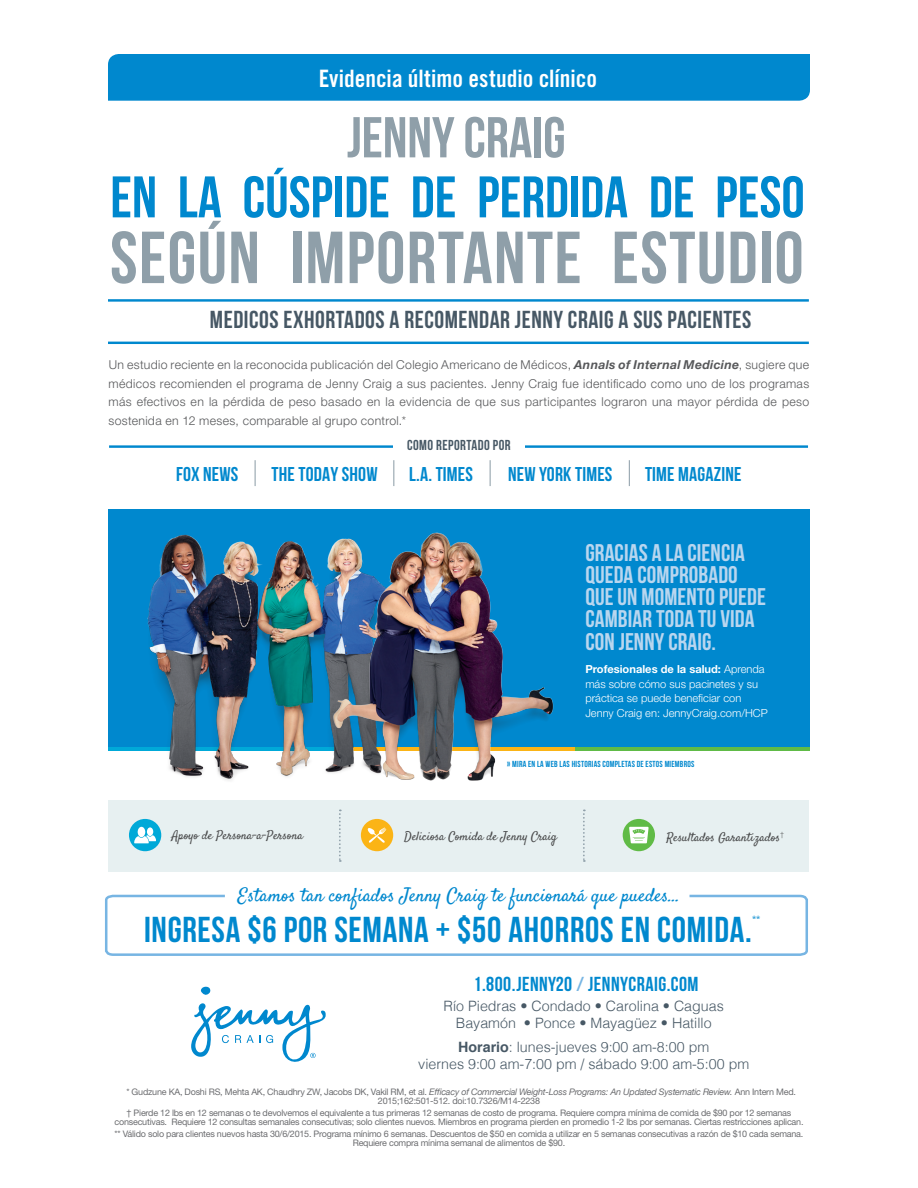
<style>
.page{position:relative;width:918px;height:1188px;background:#fff}
.page>*{position:absolute;margin:0;border:0;box-sizing:border-box;transform-origin:0 0}
.t1{font:700 73.5px "Bebas Neue";letter-spacing:.02em;color:#8f9fa9}
.t2{font:700 58.5px "Bebas Neue";color:#0088ce}
.t3{font:700 57.45px "Bebas Neue";color:#8f9fa9}
.t4{font:700 36px "Bebas Neue";letter-spacing:.02em;color:#0088ce}
.t5{font:24.6px "Bebas Neue";letter-spacing:.02em;color:#475865}
.t6{font:700 24.15px/22.2px "Bebas Neue";letter-spacing:.005em;color:#b9d6ef}
.t7{font:24px "Trade Gothic Bold Cond Twenty";color:#fff}
.t8{font:700 20.25px "Bebas Neue";letter-spacing:.025em;color:#0088ce}
.t9{font:700 19.95px "Bebas Neue";letter-spacing:.01em;color:#0088ce}
.t10{font:18.9px "Satisfy";color:#0088ce}
.t11{font:14.4px "Bebas Neue";letter-spacing:.03em;color:#475865}
.t12{font:300 14.25px "Helvetica";color:#475865}
.t13{font:300 12.3px/18.5px "Helvetica Neue LT Std";letter-spacing:.025em;color:#57585a;text-align:justify}
.t14{font:12.3px "Satisfy";color:#4b4c4d}
.t15{font:300 11.1px/14.9px "Helvetica Neue LT Std";color:#fff}
.t16{font:9px/9px "Helvetica Neue LT Std";letter-spacing:-.025em;color:#6c6d70;text-align:center}
.t17{font:700 9px "Bebas Neue";color:#0088ce}
.t18{font:700 8.7px "Bebas Neue";letter-spacing:.025em;color:#0088ce}
.s1{font-family:"Helvetica Neue";font-weight:700;font-style:italic}
.s2{font-weight:700}
.s3{color:#77b5e3}
.s4{font-family:"Helvetica Neue";font-style:italic}
</style>
<div class="page">
<div style="left:108px;top:510px;width:702px;height:239px;background:#0088ce"></div>
<hr style="left:109px;top:445px;width:699px;height:3px;background:#0088ce">
<div style="left:393px;top:435px;width:131px;height:21px;background:#fff"></div>
<hr style="left:108px;top:299px;width:701px;height:3px;background:#0088ce">
<div style="left:108px;top:54px;width:702px;height:47px;background:#0088ce"></div>
<hr style="left:108px;top:747px;width:242px;height:4px;background:#00a9d8">
<hr style="left:350px;top:747px;width:226px;height:4px;background:#fbb416">
<hr style="left:576px;top:747px;width:234px;height:4px;background:#60bb46">
<img style="left:147px;top:534px;width:150px;height:247px">
<img style="left:297px;top:532px;width:257px;height:249px">
<svg style="left:105px;top:894px;width:703px;height:62px"></svg>
<svg style="left:191px;top:986px;width:135px;height:76px"></svg>
<hr style="left:108px;top:342px;width:701px;height:2px;background:#0088ce">
<svg style="left:255px;top:460px;width:1px;height:26px"></svg>
<svg style="left:393px;top:460px;width:1px;height:26px"></svg>
<svg style="left:490px;top:460px;width:1px;height:26px"></svg>
<svg style="left:629px;top:460px;width:1px;height:26px"></svg>
<div style="left:108px;top:800px;width:700px;height:72px;background:#e7f0f1"></div>
<div style="left:129px;top:819px;width:32px;height:32px;background:#00a9d8;border-radius:50%"></div>
<svg style="left:134px;top:827px;width:22px;height:16px"></svg>
<div style="left:361px;top:819px;width:32px;height:32px;background:#fbb416;border-radius:50%"></div>
<svg style="left:367px;top:827px;width:19px;height:16px"></svg>
<div style="left:623px;top:819px;width:32px;height:32px;background:#60bb46;border-radius:50%"></div>
<svg style="left:629px;top:827px;width:20px;height:16px"></svg>
<svg style="left:339px;top:810px;width:2px;height:52px"></svg>
<svg style="left:583px;top:810px;width:2px;height:52px"></svg>
<p class="t7" style="left:319px;top:63px;width:280px">Evidencia último estudio clínico</p>
<p class="t3" style="left:347px;top:106px;width:220px">JENNY CRAIG</p>
<p class="t2" style="left:110px;top:165px;width:696px">EN LA CÚSPIDE DE PERDIDA DE PESO</p>
<p class="t1" style="left:110px;top:217px;width:695px">SEGÚN IMPORTANTE ESTUDIO</p>
<p class="t5" style="left:210px;top:306px;width:543px">MEDICOS EXHORTADOS A RECOMENDAR JENNY CRAIG A SUS PACIENTES</p>
<p class="t13" style="left:109px;top:356px;width:702px">Un estudio reciente en la reconocida publicación del Colegio Americano de Médicos, <span class="s1">Annals of Internal Medicine</span>, sugiere que médicos recomienden el programa de Jenny Craig a sus pacientes. Jenny Craig fue identificado como uno de los programas más efectivos en la pérdida de peso basado en la evidencia de que sus participantes lograron una mayor pérdida de peso sostenida en 12 meses, comparable al grupo control.*</p>
<p class="t11" style="left:407px;top:437px;width:105px">COMO REPORTADO POR</p>
<p class="t9" style="left:176px;top:463px;width:64px">FOX NEWS</p>
<p class="t9" style="left:272px;top:463px;width:108px">THE TODAY SHOW</p>
<p class="t9" style="left:409px;top:463px;width:65px">L.A. TIMES</p>
<p class="t9" style="left:508px;top:463px;width:106px">NEW YORK TIMES</p>
<p class="t9" style="left:645px;top:463px;width:98px">TIME MAGAZINE</p>
<p class="t6" style="left:585px;top:541px;width:182px">GRACIAS A LA CIENCIA<br>QUEDA COMPROBADO<br>QUE UN MOMENTO PUEDE<br>CAMBIAR TODA TU VIDA<br>CON JENNY CRAIG.</p>
<p class="t15" style="left:585px;top:661px;width:184px"><span class="s2">Profesionales de la salud:</span> Aprenda más sobre cómo sus pacinetes y su práctica se puede beneficiar con Jenny Craig en: JennyCraig.com/HCP</p>
<p class="t18" style="left:507px;top:759px;width:189px">» MIRA EN LA WEB LAS HISTORIAS COMPLETAS DE ESTOS MIEMBROS</p>
<p class="t14" style="left:172px;top:828px;width:133px">Apoyo de Persona-a-Persona</p>
<p class="t14" style="left:404px;top:829px;width:155px">Deliciosa Comida de Jenny Craig</p>
<p class="t14" style="left:667px;top:829px;width:119px">Resultados Garantizados<sup>†</sup></p>
<p class="t10" style="left:238px;top:884px;width:444px">Estamos tan confiados Jenny Craig te funcionará que puedes…</p>
<p class="t4" style="left:144px;top:910px;width:609px">INGRESA $6 POR SEMANA + $50 AHORROS EN COMIDA.</p>
<p class="t17" style="left:753px;top:914px;width:9px">**</p>
<p class="t8" style="left:473px;top:973px;width:227px">1.800.JENNY20 <span class="s3">/</span> JENNYCRAIG.COM</p>
<p class="t12" style="left:444px;top:994px;width:282px">Río Piedras • Condado • Carolina • Caguas</p>
<p class="t12" style="left:456px;top:1011px;width:257px">Bayamón • Ponce • Mayagüez • Hatillo</p>
<p class="t12" style="left:458px;top:1035px;width:253px"><span class="s2">Horario</span>: lunes-jueves 9:00 am-8:00 pm</p>
<p class="t12" style="left:418px;top:1052px;width:333px">viernes 9:00 am-7:00 pm / sábado 9:00 am-5:00 pm</p>
<p class="t16" style="left:126px;top:1087px;width:671px">* Gudzune KA, Doshi RS, Mehta AK, Chaudhry ZW, Jacobs DK, Vakil RM, et al. <span class="s4">Efficacy of Commercial Weight-Loss Programs: An Updated Systematic Review.</span> Ann Intern Med.<br>2015;162:501-512. doi:10.7326/M14-2238</p>
<p class="t16" style="left:114px;top:1108px;width:691px">† Pierde 12 lbs en 12 semanas o te devolvemos el equivalente a tus primeras 12 semanas de costo de programa. Requiere compra mínima de comida de $90 por 12 semanas consecutivas. Requiere 12 consultas semanales consecutivas; solo clientes nuevos. Miembros en programa pierden en promedio 1-2 lbs por semanas. Ciertas restricciones aplican.</p>
<p class="t16" style="left:115px;top:1130px;width:690px">** Válido solo para clientes nuevos hasta 30/6/2015. Programa mínimo 6 semanas. Descuentos de $50 en comida a utilizar en 5 semanas consecutivas a razón de $10 cada semana.<br>Requiere compra mínima semanal de alimentos de $90.</p>
</div>
